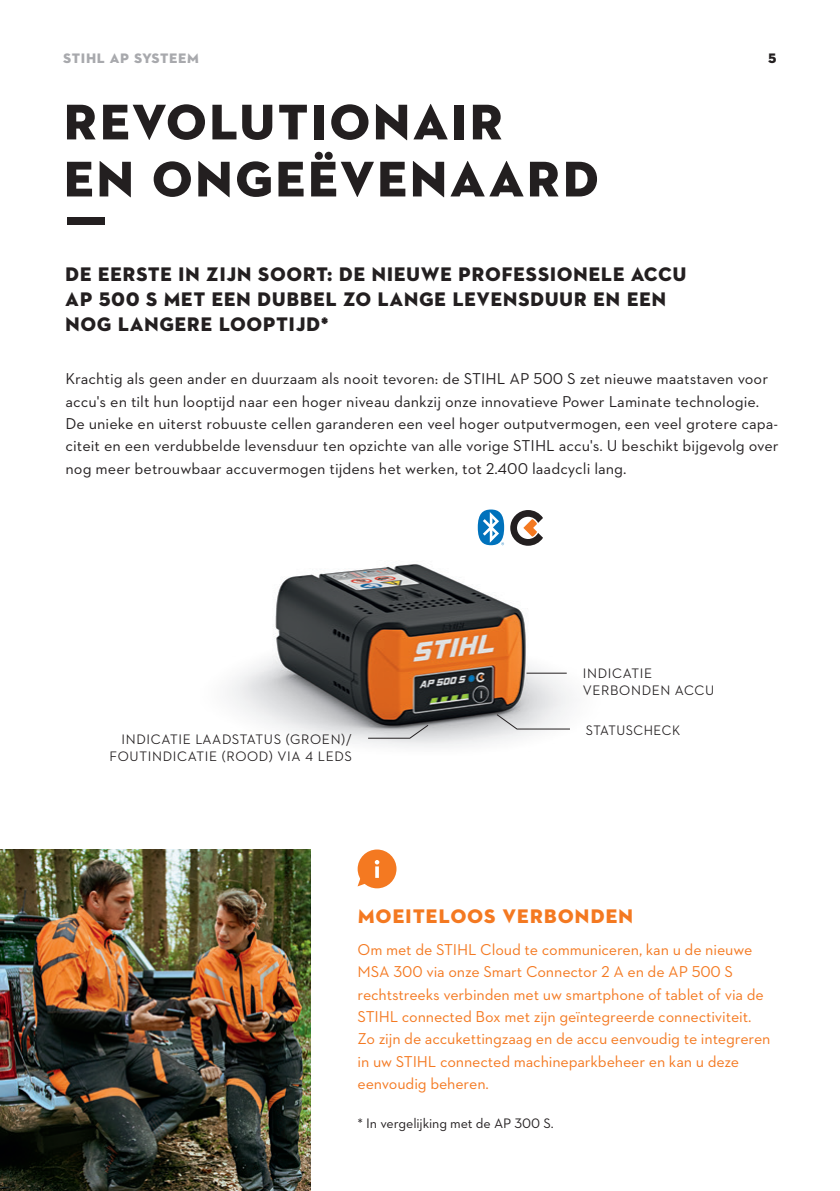
<style>
.page{position:relative;width:840px;height:1191px;background:#fff}
.page>*{position:absolute;margin:0;border:0;box-sizing:border-box;transform-origin:0 0}
.t1{font:51px/57px "STIHL Contraface Display Titling";color:#231f20}
.t2{font:50px "STIHL Contraface Display Titling";color:#231f20}
.t3{font:20px/25px "STIHL Contraface Display Titling";letter-spacing:-.01em;color:#231f20}
.t4{font:20px "STIHL Contraface Display Titling";color:#f47921}
.t5{font:16px/22.4px "STIHL Contraface Text";color:#231f20}
.t6{font:16px/22.4px "STIHL Contraface Text";letter-spacing:-.01em;color:#f47921}
.t7{font:500 14px/17px "STIHL Contraface Display";color:#231f20;text-align:right}
.t8{font:14px "STIHL Contraface Text";letter-spacing:-.01em;color:#231f20}
.t9{font:14px "STIHL Contraface Display Titling";color:#a8a9ad}
.t10{font:14px "STIHL Contraface Display Titling";color:#231f20}
</style>
<div class="page">
<img style="left:229px;top:509px;width:343px;height:238px">
<img style="left:0;top:849px;width:310px;height:342px">
<div style="left:477px;top:509px;width:27px;height:36px;background:#0072bc;border-radius:50%"></div>
<svg style="left:482px;top:512px;width:22px;height:33px"></svg>
<svg style="left:510px;top:510px;width:32px;height:36px"></svg>
<svg style="left:495px;top:713px;width:75px;height:17px"></svg>
<svg style="left:367px;top:724px;width:62px;height:15px"></svg>
<hr style="left:526px;top:672px;width:40px;height:1px;background:#231f20">
<svg style="left:357px;top:849px;width:39px;height:39px"></svg>
<p class="t9" style="left:63px;top:49px;width:138px">STIHL AP SYSTEEM</p>
<p class="t10" style="left:767px;top:49px;width:11px">5</p>
<h1 class="t1" style="left:62px;top:94px;width:538px">REVOLUTIONAIR<br>EN ONGEËVENAARD</h1>
<h2 class="t2" style="left:62px;top:203px;width:48px">Ƒ</h2>
<p class="t3" style="left:65px;top:262px;width:623px">DE EERSTE IN ZIJN SOORT: DE NIEUWE PROFESSIONELE ACCU<br>AP 500 S MET EEN DUBBEL ZO LANGE LEVENSDUUR EN EEN<br>NOG LANGERE LOOPTIJD*</p>
<p class="t5" style="left:65px;top:367px;width:714px">Krachtig als geen ander en duurzaam als nooit tevoren: de STIHL AP 500 S zet nieuwe maatstaven voor accu's en tilt hun looptijd naar een hoger niveau dankzij onze innovatieve Power Laminate technologie.<br>De unieke en uiterst robuuste cellen garanderen een veel hoger outputvermogen, een veel grotere capa&shy;citeit en een verdubbelde levensduur ten opzichte van alle vorige STIHL accu's. U beschikt bijgevolg over nog meer betrouwbaar accuvermogen tijdens het werken, tot 2.400 laadcycli lang.</p>
<p class="t7" style="left:109px;top:730px;width:244px">INDICATIE LAADSTATUS (GROEN)/<br>FOUTINDICATIE (ROOD) VIA 4 LEDS</p>
<p class="t7" style="left:582px;top:664px;width:134px;text-align:left">INDICATIE<br>VERBONDEN ACCU</p>
<p class="t7" style="left:585px;top:721px;width:96px">STATUSCHECK</p>
<p class="t4" style="left:357px;top:903px;width:277px">MOEITELOOS VERBONDEN</p>
<p class="t6" style="left:357px;top:938px;width:414px">Om met de STIHL Cloud te communiceren, kan u de nieuwe MSA 300 via onze Smart Connector 2 A en de AP 500 S rechtstreeks verbinden met uw smartphone of tablet of via de STIHL connected Box met zijn geïntegreerde connectiviteit.<br>Zo zijn de accukettingzaag en de accu eenvoudig te integreren in uw STIHL connected machineparkbeheer en kan u deze eenvoudig beheren.</p>
<p class="t8" style="left:357px;top:1114px;width:197px">* In vergelijking met de AP 300 S.</p>
</div>
